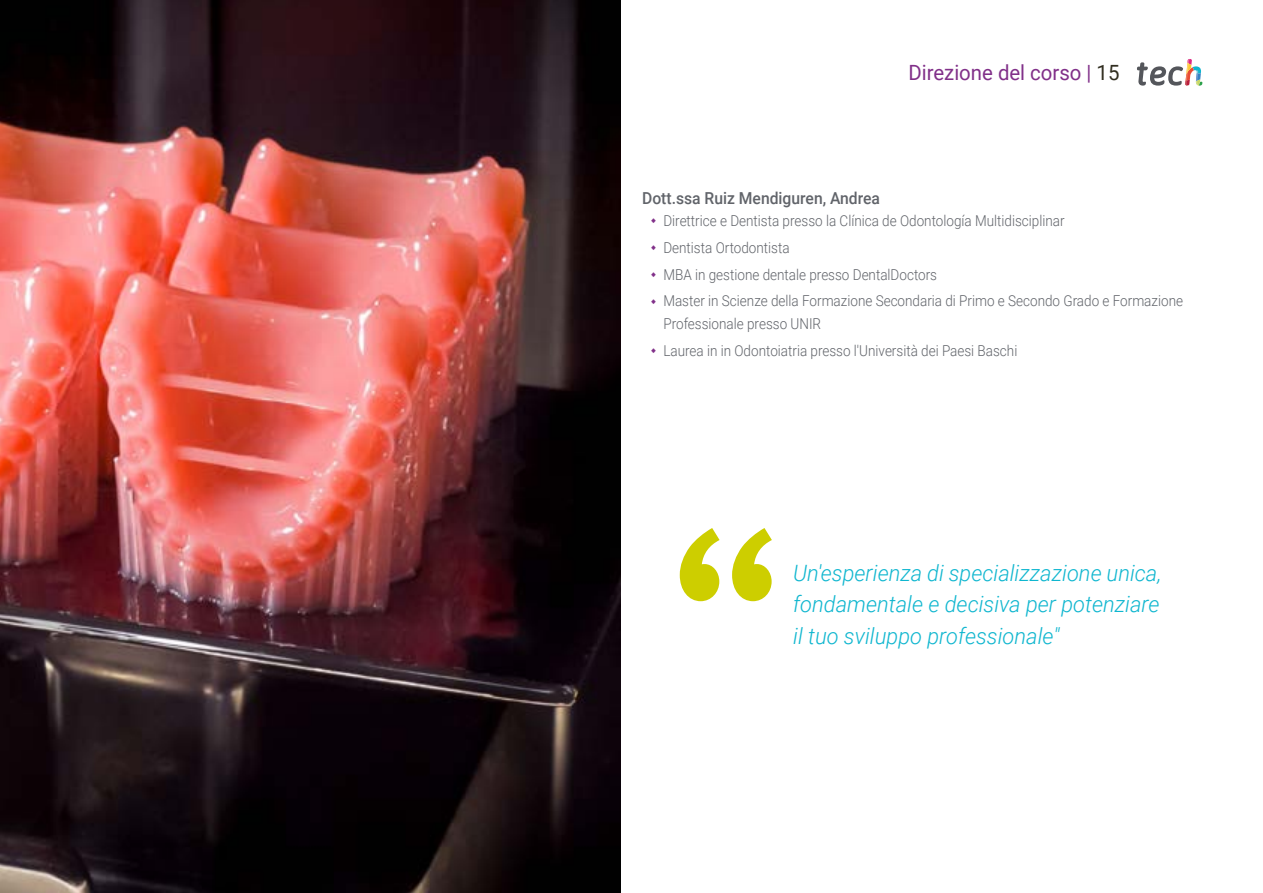
<style>
.page{position:relative;width:1263px;height:893px;background:#fff}
.page>*{position:absolute;margin:0;border:0;box-sizing:border-box;transform-origin:0 0}
.t1{font:italic 300 22.5px/31.5px "Roboto";color:#0fb6cf;text-align:justify}
.t2{font:21px "Roboto";color:#813089}
.t3{font:500 16.5px "Roboto";color:#61646a;scale:.95 1}
.t4{font:300 15px/26.7px "Roboto";color:#61646a;scale:.9 1}
.s1{color:#312e20}
</style>
<div class="page">
<img style="left:0;top:0;width:621px;height:893px">
<svg style="left:680px;top:528px;width:92px;height:73px"></svg>
<svg style="left:1137px;top:59px;width:65px;height:27px"></svg>
<h2 class="t2" style="left:908px;top:57px;width:213px">Direzione del corso | <span class="s1">15</span></h2>
<p class="t3" style="left:642px;top:186px;width:252px">Dott.ssa Ruiz Mendiguren, Andrea</p>
<p class="t4" style="left:663px;top:207px;width:579px">Direttrice e Dentista presso la Clínica de Odontología Multidisciplinar<br>Dentista Ortodontista<br>MBA in gestione dentale presso DentalDoctors<br>Master in Scienze della Formazione Secondaria di Primo e Secondo Grado e Formazione</p>
<p class="t4" style="left:663px;top:310px;width:395px">Professionale presso UNIR<br>Laurea in in Odontoiatria presso l'Università dei Paesi Baschi</p>
<h1 class="t1" style="left:793px;top:556px;width:370px">Un'esperienza di specializzazione unica, fondamentale e decisiva per potenziare il tuo sviluppo professionale"</h1>
</div>
